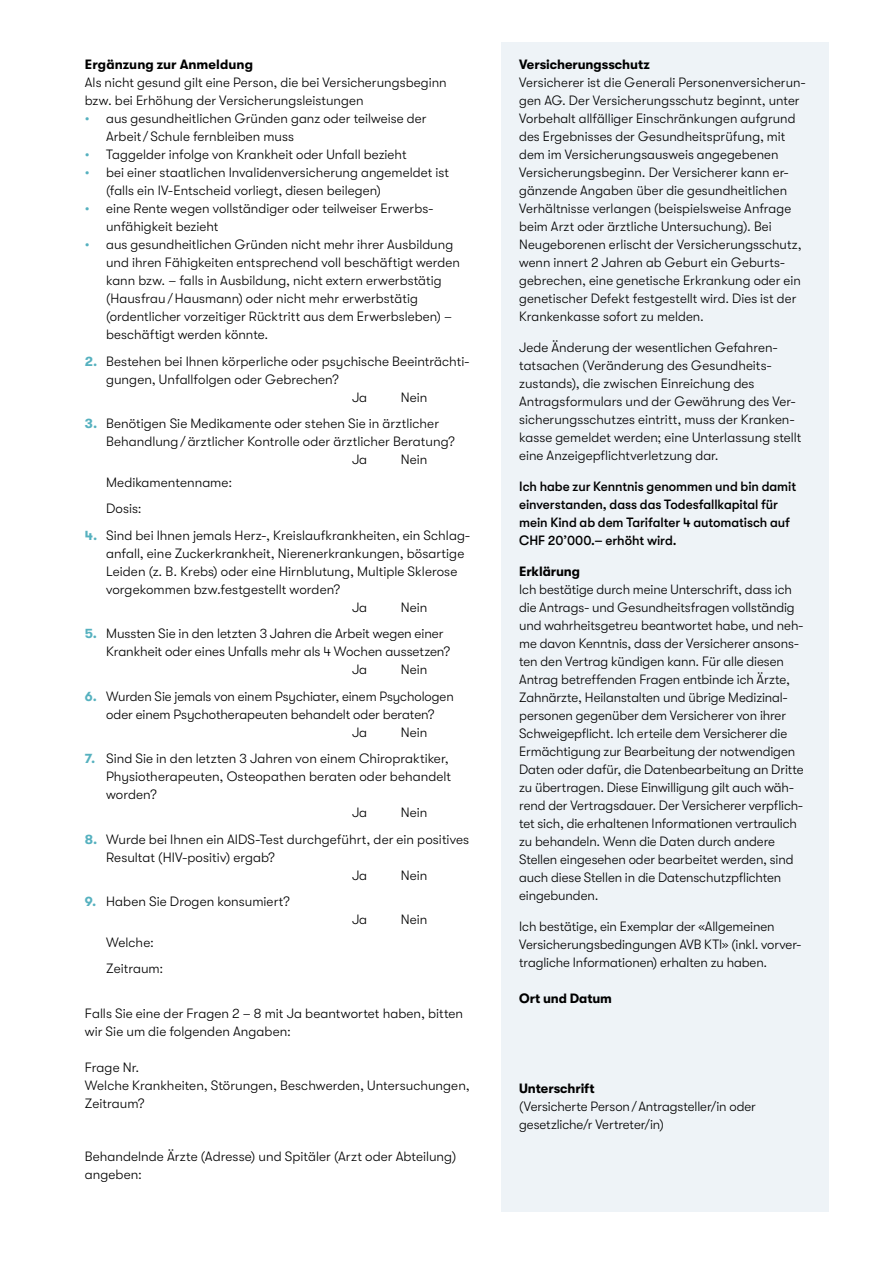
<style>
.page{position:relative;width:893px;height:1263px;background:#fff}
.page>*{position:absolute;margin:0;border:0;box-sizing:border-box;transform-origin:0 0}
.t1{font:300 13.5px/18px "GT Walsheim";color:#000}
.t2{font:500 13.5px/18px "GT Walsheim";letter-spacing:-.005em;color:#000}
.t3{font:700 13.5px "GT Walsheim";letter-spacing:-.005em;color:#000}
.s1{color:#56b1bf}
.s2{font-weight:700;color:#56b1bf}
</style>
<div class="page">
<div style="left:502px;top:43px;width:327px;height:1169px;background:#eef3f7"></div>
<p class="t3" style="left:85px;top:57px;width:170px">Ergänzung zur Anmeldung</p>
<p class="t1" style="left:85px;top:74px;width:363px">Als nicht gesund gilt eine Person, die bei Versicherungsbeginn bzw. bei Erhöhung der Versicherungsleistungen</p>
<p class="t1" style="left:106px;top:110px;width:322px;text-indent:-21px"><span class="s1">•</span> aus gesundheitlichen Gründen ganz oder teilweise der<br>Arbeit / Schule fernbleiben muss</p>
<p class="t1" style="left:85px;top:146px;width:323px"><span class="s1">•</span> Taggelder infolge von Krankheit oder Unfall bezieht</p>
<p class="t1" style="left:106px;top:164px;width:344px;text-indent:-21px"><span class="s1">•</span> bei einer staatlichen Invalidenversicherung angemeldet ist (falls ein IV-Entscheid vorliegt, diesen beilegen)</p>
<p class="t1" style="left:106px;top:200px;width:327px;text-indent:-21px"><span class="s1">•</span> eine Rente wegen vollständiger oder teilweiser Erwerbs&shy;unfähigkeit bezieht</p>
<p class="t1" style="left:106px;top:236px;width:355px;text-indent:-21px"><span class="s1">•</span> aus gesundheitlichen Gründen nicht mehr ihrer Ausbildung und ihren Fähigkeiten entsprechend voll beschäftigt werden kann bzw. – falls in Ausbildung, nicht extern erwerbstätig (Hausfrau / Hausmann) oder nicht mehr erwerbstätig (ordentlicher vorzeitiger Rücktritt aus dem Erwerbsleben) – beschäftigt werden könnte.</p>
<p class="t1" style="left:85px;top:352px;width:386px"><span class="s2">2.</span> Bestehen bei Ihnen körperliche oder psychische Beeinträchti-</p>
<p class="t1" style="left:106px;top:370px;width:234px">gungen, Unfallfolgen oder Gebrechen?</p>
<p class="t1" style="left:352px;top:388px;width:17px">Ja</p>
<p class="t1" style="left:401px;top:388px;width:28px">Nein</p>
<p class="t1" style="left:85px;top:415px;width:356px"><span class="s2">3.</span> Benötigen Sie Medikamente oder stehen Sie in ärztlicher</p>
<p class="t1" style="left:106px;top:433px;width:350px">Behandlung / ärztlicher Kontrolle oder ärztlicher Beratung?</p>
<p class="t1" style="left:352px;top:451px;width:17px">Ja</p>
<p class="t1" style="left:401px;top:451px;width:28px">Nein</p>
<p class="t1" style="left:106px;top:469px;width:128px;line-height:26.5px">Medikamentenname:<br>Dosis:</p>
<p class="t1" style="left:85px;top:526px;width:387px"><span class="s2">4.</span> Sind bei Ihnen jemals Herz-, Kreislaufkrankheiten, ein Schlag-</p>
<p class="t1" style="left:106px;top:544px;width:360px">anfall, eine Zuckerkrankheit, Nierenerkrankungen, bösartige</p>
<p class="t1" style="left:106px;top:562px;width:353px">Leiden (z. B. Krebs) oder eine Hirnblutung, Multiple Sklerose</p>
<p class="t1" style="left:106px;top:580px;width:236px">vorgekommen bzw.festgestellt worden?</p>
<p class="t1" style="left:352px;top:598px;width:17px">Ja</p>
<p class="t1" style="left:401px;top:598px;width:28px">Nein</p>
<p class="t1" style="left:85px;top:625px;width:360px"><span class="s2">5.</span> Mussten Sie in den letzten 3 Jahren die Arbeit wegen einer</p>
<p class="t1" style="left:106px;top:643px;width:346px">Krankheit oder eines Unfalls mehr als 4 Wochen aussetzen?</p>
<p class="t1" style="left:352px;top:661px;width:17px">Ja</p>
<p class="t1" style="left:401px;top:661px;width:28px">Nein</p>
<p class="t1" style="left:85px;top:687px;width:370px"><span class="s2">6.</span> Wurden Sie jemals von einem Psychiater, einem Psychologen</p>
<p class="t1" style="left:106px;top:705px;width:330px">oder einem Psychotherapeuten behandelt oder beraten?</p>
<p class="t1" style="left:352px;top:723px;width:17px">Ja</p>
<p class="t1" style="left:401px;top:723px;width:28px">Nein</p>
<p class="t1" style="left:85px;top:750px;width:365px"><span class="s2">7.</span> Sind Sie in den letzten 3 Jahren von einem Chiropraktiker,</p>
<p class="t1" style="left:106px;top:768px;width:347px">Physiotherapeuten, Osteopathen beraten oder behandelt</p>
<p class="t1" style="left:106px;top:786px;width:52px">worden?</p>
<p class="t1" style="left:352px;top:804px;width:17px">Ja</p>
<p class="t1" style="left:401px;top:804px;width:28px">Nein</p>
<p class="t1" style="left:85px;top:830px;width:386px"><span class="s2">8.</span> Wurde bei Ihnen ein AIDS-Test durchgeführt, der ein positives</p>
<p class="t1" style="left:106px;top:848px;width:170px">Resultat (HIV-positiv) ergab?</p>
<p class="t1" style="left:352px;top:866px;width:17px">Ja</p>
<p class="t1" style="left:401px;top:866px;width:28px">Nein</p>
<p class="t1" style="left:85px;top:893px;width:207px"><span class="s2">9.</span> Haben Sie Drogen konsumiert?</p>
<p class="t1" style="left:352px;top:911px;width:17px">Ja</p>
<p class="t1" style="left:401px;top:911px;width:28px">Nein</p>
<p class="t1" style="left:106px;top:929px;width:59px;line-height:26.5px">Welche:<br>Zeitraum:</p>
<p class="t1" style="left:85px;top:1004px;width:380px">Falls Sie eine der Fragen 2 – 8 mit Ja beantwortet haben, bitten wir Sie um die folgenden Angaben:</p>
<p class="t1" style="left:85px;top:1058px;width:386px">Frage Nr.<br>Welche Krankheiten, Störungen, Beschwerden, Untersuchungen,<br>Zeitraum?</p>
<p class="t1" style="left:85px;top:1147px;width:373px">Behandelnde Ärzte (Adresse) und Spitäler (Arzt oder Abteilung) angeben:</p>
<p class="t3" style="left:519px;top:57px;width:132px">Versicherungsschutz</p>
<p class="t1" style="left:519px;top:74px;width:288px">Versicherer ist die Generali Personenversicherun&shy;gen AG. Der Versicherungsschutz beginnt, unter Vorbehalt allfälliger Einschränkungen aufgrund des Ergebnisses der Gesundheitsprüfung, mit dem im Versicherungsausweis angegebenen Versicherungsbeginn. Der Versicherer kann er&shy;gänzende Angaben über die gesundheitlichen Verhältnisse verlangen (beispielsweise Anfrage beim Arzt oder ärztliche Untersuchung). Bei Neugeborenen erlischt der Versicherungsschutz, wenn innert 2 Jahren ab Geburt ein Geburts&shy;gebrechen, eine genetische Erkrankung oder ein genetischer Defekt festgestellt wird. Dies ist der Krankenkasse sofort zu melden.</p>
<p class="t1" style="left:519px;top:339px;width:284px">Jede Änderung der wesentlichen Gefahren&shy;tatsachen (Veränderung des Gesundheits&shy;zustands), die zwischen Einreichung des Antragsformulars und der Gewährung des Ver&shy;sicherungsschutzes eintritt, muss der Kranken&shy;kasse gemeldet werden; eine Unterlassung stellt eine Anzeigepflichtverletzung dar.</p>
<p class="t2" style="left:519px;top:477px;width:279px">Ich habe zur Kenntnis genommen und bin damit einverstanden, dass das Todesfallkapital für mein Kind ab dem Tarifalter 4 automatisch auf CHF 20’000.– erhöht wird.</p>
<p class="t3" style="left:519px;top:563px;width:62px">Erklärung</p>
<p class="t1" style="left:519px;top:580px;width:286px">Ich bestätige durch meine Unterschrift, dass ich die Antrags- und Gesundheitsfragen vollständig und wahrheitsgetreu beantwortet habe, und neh&shy;me davon Kenntnis, dass der Versicherer ansons&shy;ten den Vertrag kündigen kann. Für alle diesen Antrag betreffenden Fragen entbinde ich Ärzte, Zahnärzte, Heilanstalten und übrige Medizinal&shy;personen gegenüber dem Versicherer von ihrer Schweigepflicht. Ich erteile dem Versicherer die Ermächtigung zur Bearbeitung der notwendigen Daten oder dafür, die Datenbearbeitung an Dritte zu übertragen. Diese Einwilligung gilt auch wäh&shy;rend der Vertragsdauer. Der Versicherer verpflich&shy;tet sich, die erhaltenen Informationen vertraulich zu behandeln. Wenn die Daten durch andere Stellen eingesehen oder bearbeitet werden, sind auch diese Stellen in die Datenschutzpflichten eingebunden.</p>
<p class="t1" style="left:519px;top:917px;width:284px">Ich bestätige, ein Exemplar der «Allgemeinen<br>Versicherungsbedingungen AVB KTI» (inkl. vorver&shy;tragliche Informationen) erhalten zu haben.</p>
<p class="t3" style="left:519px;top:990px;width:94px">Ort und Datum</p>
<p class="t3" style="left:519px;top:1080px;width:77px">Unterschrift</p>
<p class="t1" style="left:519px;top:1097px;width:238px">(Versicherte Person / Antragsteller/in oder gesetzliche/r Vertreter/in)</p>
</div>
